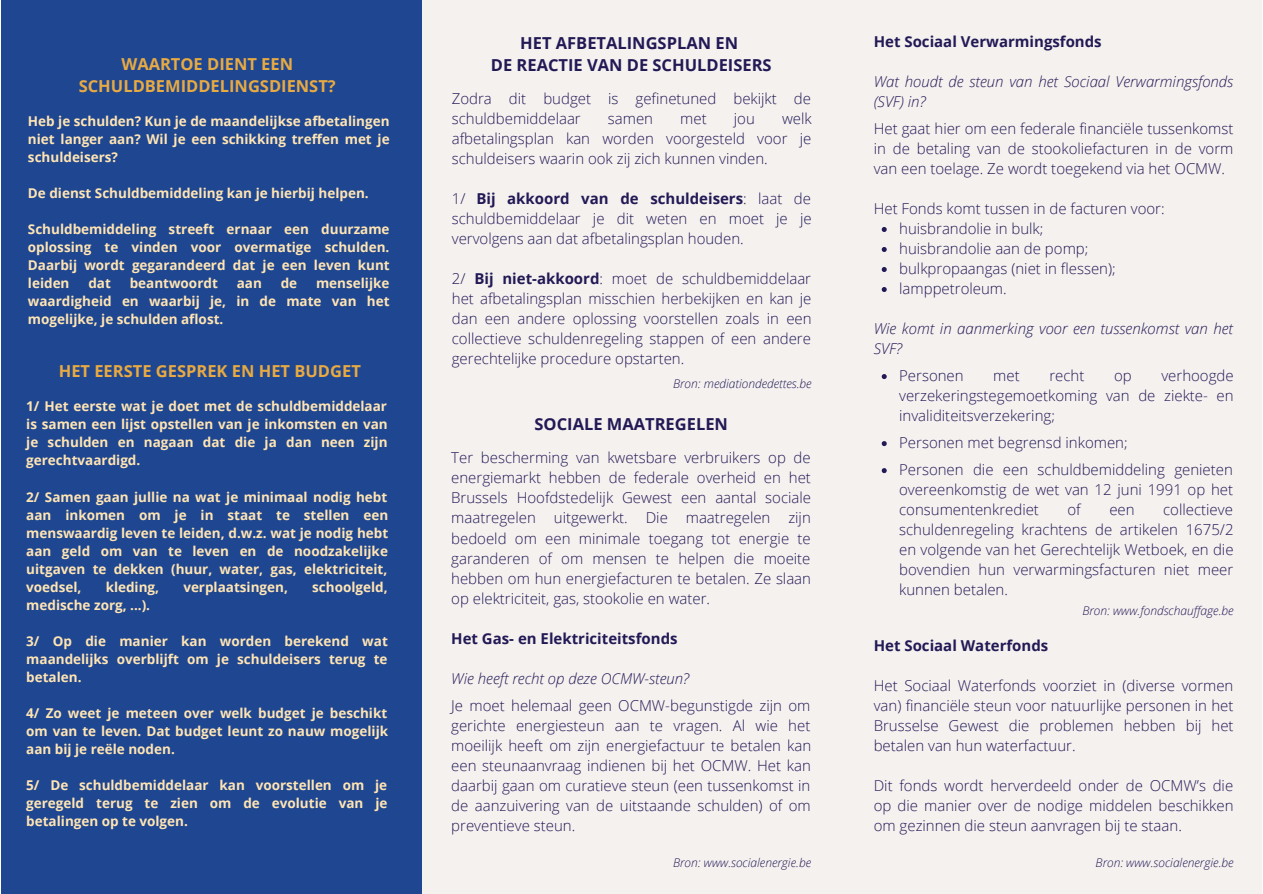
<style>
.page{position:relative;width:1263px;height:894px;background:#fff}
.page>*{position:absolute;margin:0;border:0;box-sizing:border-box;transform-origin:0 0}
.t1{font:700 16.5px/22.5px "Open Sans";color:#e8aa42;text-align:center}
.t2{font:700 16.5px/22.5px "Open Sans";color:#231955;text-align:center}
.t3{font:300 15px/20px "Open Sans";color:#231955;text-align:justify}
.t4{font:italic 300 15px/20px "Open Sans";color:#231955}
.t5{font:700 15px "Open Sans";color:#231955}
.t6{font:700 13.5px/18px "Open Sans";color:#ffe5b4;text-align:justify}
.t7{font:italic 300 12px "Open Sans";color:#231955}
.s1{font-weight:700}
</style>
<div class="page">
<div style="left:1px;top:0;width:421px;height:893px;background:#1f4690"></div>
<div style="left:422px;top:0;width:420px;height:893px;background:#f4f1ef"></div>
<div style="left:842px;top:0;width:420px;height:893px;background:#f4f1ef"></div>
<svg style="left:882px;top:227px;width:5px;height:5px"></svg>
<svg style="left:882px;top:247px;width:5px;height:5px"></svg>
<svg style="left:882px;top:267px;width:5px;height:5px"></svg>
<svg style="left:882px;top:287px;width:5px;height:5px"></svg>
<svg style="left:882px;top:374px;width:5px;height:5px"></svg>
<svg style="left:882px;top:441px;width:5px;height:5px"></svg>
<svg style="left:882px;top:468px;width:5px;height:5px"></svg>
<p class="t1" style="left:79px;top:52px;width:259px">WAARTOE DIENT EEN<br>SCHULDBEMIDDELINGSDIENST?</p>
<p class="t6" style="left:28px;top:112px;width:363px">Heb je schulden? Kun je de maandelijkse afbetalingen niet langer aan? Wil je een schikking treffen met je schuldeisers?</p>
<p class="t6" style="left:28px;top:184px;width:342px">De dienst Schuldbemiddeling kan je hierbij helpen.</p>
<p class="t6" style="left:28px;top:220px;width:363px">Schuldbemiddeling streeft ernaar een duurzame oplossing te vinden voor overmatige schulden.<br>Daarbij wordt gegarandeerd dat je een leven kunt leiden</p>
<p class="t6" style="left:28px;top:274px;width:363px;text-indent:288px">menselijke waardigheid en waarbij je, in de mate van het mogelijke, je schulden aflost.</p>
<p class="t6" style="left:88px;top:274px;width:24px">dat</p>
<p class="t6" style="left:130px;top:274px;width:90px">beantwoordt</p>
<p class="t6" style="left:237px;top:274px;width:27px">aan</p>
<p class="t6" style="left:281px;top:274px;width:18px">de</p>
<p class="t1" style="left:59px;top:359px;width:304px">HET EERSTE GESPREK EN HET BUDGET</p>
<p class="t6" style="left:26px;top:397px;width:363px">1/ Het eerste wat je doet met de schuldbemiddelaar is samen een lijst opstellen van je inkomsten en van je schulden en nagaan dat die ja dan neen zijn gerechtvaardigd.</p>
<p class="t6" style="left:26px;top:487px;width:363px">2/ Samen gaan jullie na wat je minimaal nodig hebt aan inkomen om je in staat te stellen een menswaardig leven te leiden, d.w.z. wat je nodig hebt aan geld om van te leven en de noodzakelijke uitgaven te dekken (huur, water, gas, elektriciteit, voedsel,</p>
<p class="t6" style="left:106px;top:577px;width:55px">kleding,</p>
<p class="t6" style="left:183px;top:577px;width:106px">verplaatsingen,</p>
<p class="t6" style="left:312px;top:577px;width:77px">schoolgeld,</p>
<p class="t6" style="left:26px;top:595px;width:125px">medische zorg, ...).</p>
<p class="t6" style="left:26px;top:631px;width:363px">3/ Op die manier kan worden berekend wat maandelijks overblijft om je schuldeisers terug te betalen.</p>
<p class="t6" style="left:26px;top:703px;width:363px">4/ Zo weet je meteen over welk budget je beschikt om van te leven. Dat budget leunt zo nauw mogelijk aan bij je reële noden.</p>
<p class="t6" style="left:26px;top:775px;width:363px">5/ De schuldbemiddelaar kan voorstellen om je geregeld terug te zien om de evolutie van je betalingen op te volgen.</p>
<p class="t2" style="left:491px;top:31px;width:282px">HET AFBETALINGSPLAN EN<br>DE REACTIE VAN DE SCHULDEISERS</p>
<p class="t3" style="left:452px;top:88px;width:361px">Zodra dit budget is gefinetuned bekijkt de schuldbemiddelaar</p>
<p class="t3" style="left:452px;top:108px;width:361px;text-indent:330px">welk afbetalingsplan kan worden voorgesteld voor je schuldeisers waarin ook zij zich kunnen vinden.</p>
<p class="t3" style="left:452px;top:188px;width:361px">1/ <span class="s1">Bij akkoord van de schuldeisers</span>: laat de schuldbemiddelaar je dit weten en moet je je vervolgens aan dat afbetalingsplan houden.</p>
<p class="t3" style="left:452px;top:268px;width:361px">2/ <span class="s1">Bij niet-akkoord</span>: moet de schuldbemiddelaar het afbetalingsplan misschien herbekijken en kan je dan een andere oplossing voorstellen zoals in een collectieve schuldenregeling stappen of een andere gerechtelijke procedure opstarten.</p>
<p class="t7" style="left:673px;top:375px;width:140px">Bron: mediationdedettes.be</p>
<p class="t3" style="left:608px;top:108px;width:47px">samen</p>
<p class="t3" style="left:680px;top:108px;width:28px">met</p>
<p class="t3" style="left:734px;top:108px;width:22px">jou</p>
<p class="t2" style="left:535px;top:412px;width:195px">SOCIALE MAATREGELEN</p>
<p class="t3" style="left:451px;top:447px;width:361px">Ter bescherming van kwetsbare verbruikers op de energiemarkt hebben de federale overheid en het Brussels Hoofdstedelijk Gewest een aantal sociale maatregelen uitgewerkt. Die maatregelen zijn bedoeld om een minimale toegang tot energie te garanderen of om mensen te helpen die moeite hebben om hun energiefacturen te betalen. Ze slaan op elektriciteit, gas, stookolie en water.</p>
<p class="t5" style="left:451px;top:627px;width:228px">Het Gas- en Elektriciteitsfonds</p>
<p class="t4" style="left:451px;top:667px;width:239px">Wie heeft recht op deze OCMW-steun?</p>
<p class="t3" style="left:451px;top:694px;width:361px">Je moet helemaal geen OCMW-begunstigde zijn om gerichte energiesteun aan te vragen. Al wie het moeilijk heeft om zijn energiefactuur te betalen kan een steunaanvraag indienen bij het OCMW. Het kan daarbij gaan om curatieve steun (een tussenkomst in de aanzuivering van de uitstaande schulden) of om preventieve steun.</p>
<p class="t7" style="left:673px;top:853px;width:140px">Bron: www.socialenergie.be</p>
<p class="t5" style="left:874px;top:31px;width:230px">Het Sociaal Verwarmingsfonds</p>
<p class="t4" style="left:874px;top:71px;width:361px">Wat houdt de steun van het Sociaal Verwarmingsfonds (SVF) in?</p>
<p class="t3" style="left:874px;top:118px;width:361px">Het gaat hier om een federale financiële tussenkomst in de betaling van de stookoliefacturen in de vorm van een toelage. Ze wordt toegekend via het OCMW.</p>
<p class="t3" style="left:874px;top:198px;width:292px">Het Fonds komt tussen in de facturen voor:</p>
<p class="t3" style="left:899px;top:218px;width:218px;text-align:left">huisbrandolie in bulk; huisbrandolie aan de pomp; bulkpropaangas (niet in flessen); lamppetroleum.</p>
<p class="t4" style="left:874px;top:318px;width:361px">Wie komt in aanmerking voor een tussenkomst van het<br>SVF?</p>
<p class="t3" style="left:899px;top:365px;width:336px;text-indent:262px">verhoogde verzekeringstegemoetkoming van de ziekte- en invaliditeitsverzekering;</p>
<p class="t3" style="left:899px;top:428px;width:335px;line-height:27px">Personen met begrensd inkomen;<br>Personen die een schuldbemiddeling genieten</p>
<p class="t3" style="left:899px;top:479px;width:335px">overeenkomstig de wet van 12 juni 1991 op het consumentenkrediet</p>
<p class="t3" style="left:899px;top:365px;width:66px">Personen</p>
<p class="t3" style="left:993px;top:365px;width:28px">met</p>
<p class="t3" style="left:1049px;top:365px;width:37px">recht</p>
<p class="t3" style="left:1114px;top:365px;width:19px">op</p>
<p class="t3" style="left:1067px;top:499px;width:15px">of</p>
<p class="t3" style="left:1109px;top:499px;width:27px">een</p>
<p class="t3" style="left:899px;top:499px;width:336px;text-indent:264px">collectieve schuldenregeling krachtens de artikelen 1675/2 en volgende van het Gerechtelijk Wetboek, en die bovendien hun verwarmingsfacturen niet meer kunnen betalen.</p>
<p class="t7" style="left:1082px;top:602px;width:153px">Bron: www.fondschauffage.be</p>
<p class="t5" style="left:874px;top:634px;width:176px">Het Sociaal Waterfonds</p>
<p class="t3" style="left:874px;top:674px;width:361px">Het Sociaal Waterfonds voorziet in (diverse vormen van) financiële steun voor natuurlijke personen in het Brusselse Gewest die problemen hebben bij het betalen van hun waterfactuur.</p>
<p class="t3" style="left:874px;top:774px;width:361px">Dit fonds wordt herverdeeld onder de OCMW’s die op die manier over de nodige middelen beschikken om gezinnen die steun aanvragen bij te staan.</p>
<p class="t7" style="left:1096px;top:853px;width:140px">Bron: www.socialenergie.be</p>
</div>
